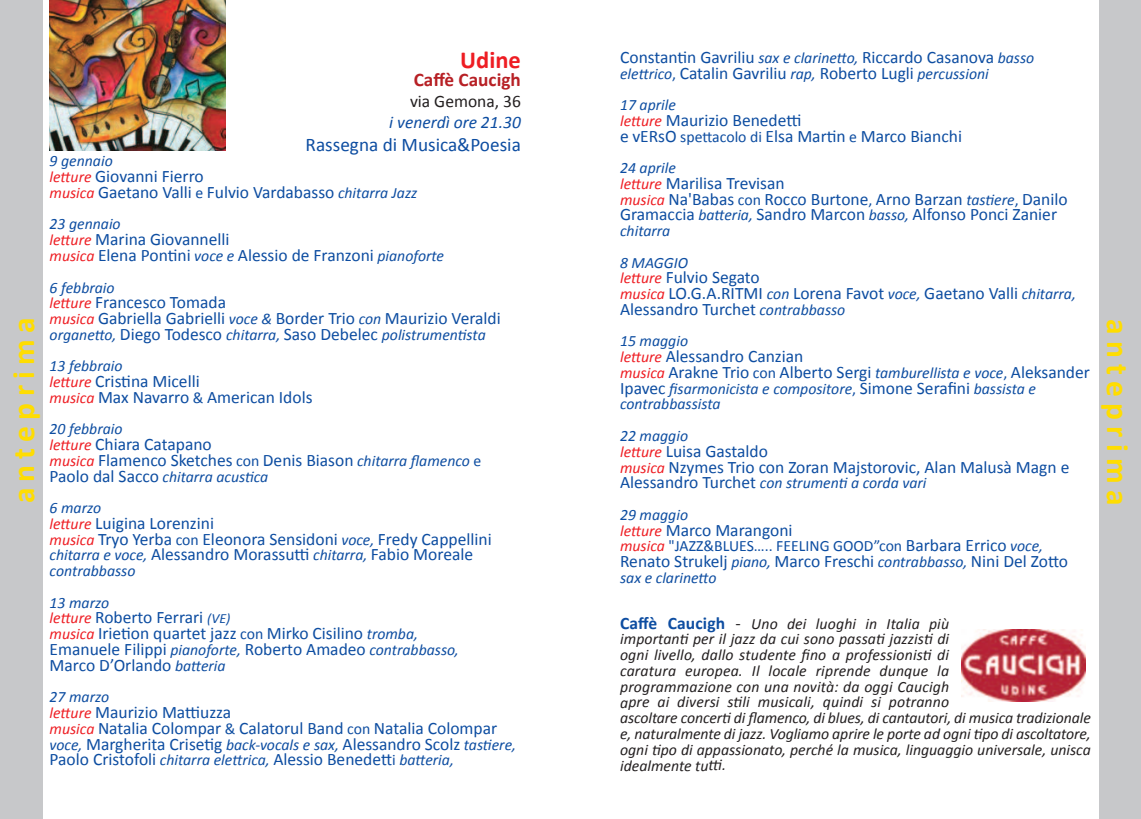
<style>
.page{position:relative;width:1141px;height:819px;background:#fff}
.page>*{position:absolute;margin:0;border:0;box-sizing:border-box;transform-origin:0 0}
.t1{font:700 31.5px "Calibri";letter-spacing:.2em;color:#ffdd01}
.t2{font:700 24.5px "Calibri";color:#ee1d23}
.t3{font:19.25px "Calibri";color:#0d4da1}
.t4{font:700 19.25px "Calibri";color:#b72025}
.t5{font:17.5px/15.8px "Calibri";color:#0d4da1}
.t6{font:italic 17.5px "Calibri";color:#0d4da1}
.t7{font:17.5px "Calibri";color:#231f20}
.t8{font:italic 15.75px/15.8px "Calibri";color:#231f20}
.t9{font:italic 15.75px/31.5px "Calibri";color:#0d4da1}
.t10{font:15.75px "Calibri";color:#0d4da1}
.s1{font-style:italic;font-size:15.75px}
.s2{font-size:15.75px}
.s3{font-style:italic;font-size:15.75px;color:#ee1d23}
.s4{font-style:normal;font-size:17.5px}
.s5{font-style:normal}
.s6{font-style:italic;color:#ee1d23}
.s7{font-size:17.5px}
.s8{font-style:italic}
.s9{font-weight:700;font-style:normal;font-size:17.5px;color:#0d4da1}
.s10{font-style:italic;font-size:14px}
</style>
<div class="page">
<img style="left:50px;top:0;width:175px;height:150px">
<div style="left:0;top:0;width:42px;height:819px;background:#c7c8ca"></div>
<div style="left:1099px;top:0;width:42px;height:819px;background:#c7c8ca"></div>
<img style="left:961px;top:629px;width:125px;height:72px">
<p class="t5" style="left:620px;top:50px;width:416px">Constantin Gavriliu <span class="s1">sax e clarinetto,</span> Riccardo Casanova <span class="s1">basso elettrico</span><span class="s2">,</span> Catalin Gavriliu <span class="s1">rap,</span> Roberto Lugli <span class="s1">percussioni</span></p>
<p class="t9" style="left:620px;top:90px;width:57px">17 aprile</p>
<p class="t5" style="left:620px;top:113px;width:343px"><span class="s3">letture</span> Maurizio Benedetti<br>e vERsO <span class="s2">spettacolo di</span> Elsa Martin <span class="s2">e</span> Marco Bianchi</p>
<p class="t9" style="left:620px;top:153px;width:57px">24 aprile</p>
<p class="t5" style="left:620px;top:176px;width:449px"><span class="s3">letture</span> Marilisa Trevisan<br><span class="s3">musica</span> Na'Babas <span class="s2">con</span> Rocco Burtone<span class="s2">,</span> Arno Barzan <span class="s1">tastiere</span><span class="s2">,</span> Danilo<br>Gramaccia <span class="s1">batteria,</span> Sandro Marcon <span class="s1">basso,</span> Alfonso Ponci Zanier</p>
<p class="t9" style="left:620px;top:216px;width:69px">chitarra<br>8 MAGGIO</p>
<p class="t5" style="left:620px;top:271px;width:457px"><span class="s3">letture</span> Fulvio Segato<br><span class="s3">musica</span> LO.G.A.RITMI <span class="s1">con</span> Lorena Favot <span class="s1">voce,</span> Gaetano Valli <span class="s1">chitarra,<br></span>Alessandro Turchet <span class="s1">contrabbasso</span></p>
<p class="t9" style="left:620px;top:327px;width:69px">15 maggio</p>
<p class="t5" style="left:620px;top:350px;width:471px"><span class="s3">letture</span> Alessandro Canzian<br><span class="s3">musica</span> Arakne Trio <span class="s2">con</span> Alberto Sergi <span class="s1">tamburellista e voce</span><span class="s2">,</span> Aleksander</p>
<p class="t9" style="left:620px;top:382px;width:417px;line-height:15.8px"><span class="s4">Ipavec</span> fisarmonicista e compositore<span class="s5">,</span> <span class="s4">Simone Serafini</span> bassista e contrabbassista</p>
<p class="t9" style="left:620px;top:421px;width:69px">22 maggio</p>
<p class="t5" style="left:620px;top:444px;width:451px"><span class="s3">letture</span> Luisa Gastaldo<br><span class="s3">musica</span> Nzymes Trio con Zoran Majstorovic, Alan Malusà Magn e</p>
<p class="t9" style="left:620px;top:468px;width:308px"><span class="s4">Alessandro Turchet</span> con strumenti a corda vari<br>29 maggio</p>
<p class="t5" style="left:620px;top:523px;width:174px"><span class="s3">letture</span> Marco Marangoni</p>
<p class="t10" style="left:620px;top:539px;width:425px"><span class="s6">musica</span> "JAZZ&amp;BLUES….. FEELING GOOD”con <span class="s7">Barbara Errico</span> <span class="s8">voce,</span></p>
<p class="t5" style="left:620px;top:554px;width:450px">Renato Strukelj <span class="s1">piano,</span> Marco Freschi <span class="s1">contrabbasso,</span> Nini Del Zotto</p>
<p class="t9" style="left:620px;top:563px;width:98px">sax e clarinetto</p>
<p class="t8" style="left:620px;top:616px;width:472px"><span class="s9">Caffè Caucigh</span> <span class="s4">-</span> Uno dei luoghi in Italia più<br>importanti per il jazz da cui sono passati jazzisti di<br>ogni livello, dallo studente fino a professionisti di<br>caratura europea. Il locale riprende dunque la<br>programmazione con una novità: da oggi Caucigh<br>apre ai diversi stili musicali, quindi si potranno<br>ascoltare concerti di flamenco, di blues, di cantautori, di musica tradizionale e, naturalmente di jazz. Vogliamo aprire le porte ad ogni tipo di ascoltatore, ogni tipo di appassionato, perché la musica, linguaggio universale, unisca idealmente tutti.</p>
<h2 class="t2" style="left:460px;top:50px;width:62px">Udine</h2>
<p class="t4" style="left:414px;top:71px;width:109px">Caffè Caucigh</p>
<p class="t7" style="left:410px;top:94px;width:112px">via Gemona, 36</p>
<p class="t6" style="left:389px;top:115px;width:133px">i venerdì ore 21.30</p>
<p class="t3" style="left:306px;top:136px;width:217px">Rassegna di Musica&amp;Poesia</p>
<p class="t9" style="left:50px;top:147px;width:65px">9 gennaio</p>
<p class="t5" style="left:50px;top:170px;width:369px"><span class="s3">letture</span> Giovanni Fierro<br><span class="s3">musica</span> Gaetano Valli <span class="s2">e</span> Fulvio Vardabasso <span class="s1">chitarra Jazz</span></p>
<p class="t9" style="left:50px;top:210px;width:73px">23 gennaio</p>
<p class="t5" style="left:50px;top:233px;width:396px"><span class="s3">letture</span> Marina Giovannelli<br><span class="s3">musica</span> Elena Pontini <span class="s1">voce e</span> Alessio de Franzoni <span class="s1">pianoforte</span></p>
<p class="t9" style="left:50px;top:273px;width:67px">6 febbraio</p>
<p class="t5" style="left:50px;top:296px;width:453px"><span class="s3">letture</span> Francesco Tomada<br><span class="s3">musica</span> Gabriella Gabrielli <span class="s1">voce &amp;</span> Border Trio <span class="s1">con</span> Maurizio Veraldi</p>
<p class="t9" style="left:50px;top:320px;width:438px">organetto, <span class="s4">Diego Todesco</span> chitarra, <span class="s4">Saso Debelec</span> polistrumentista<br>13 febbraio</p>
<p class="t5" style="left:50px;top:375px;width:264px"><span class="s3">letture</span> Cristina Micelli<br><span class="s3">musica</span> Max Navarro <span class="s2">&amp;</span> American Idols</p>
<p class="t9" style="left:50px;top:414px;width:74px">20 febbraio</p>
<p class="t5" style="left:50px;top:438px;width:433px"><span class="s3">letture</span> Chiara Catapano<br><span class="s3">musica</span> Flamenco Sketches <span class="s2">con</span> Denis Biason <span class="s1">chitarra flamenco</span> <span class="s2">e</span></p>
<p class="t9" style="left:50px;top:462px;width:220px"><span class="s4">Paolo dal Sacco</span> chitarra acustica<br>6 marzo</p>
<p class="t5" style="left:50px;top:516px;width:444px"><span class="s3">letture</span> Luigina Lorenzini<br><span class="s3">musica</span> Tryo Yerba <span class="s2">con</span> Eleonora Sensidoni <span class="s1">voce,</span> Fredy Cappellini <span class="s1">chitarra e voce,</span> Alessandro Morassutti <span class="s1">chitarra,</span> Fabio Moreale</p>
<p class="t9" style="left:50px;top:556px;width:87px">contrabbasso<br>13 marzo</p>
<p class="t5" style="left:50px;top:611px;width:411px"><span class="s3">letture</span> Roberto Ferrari <span class="s10">(VE)<br></span><span class="s3">musica</span> Irietion quartet jazz <span class="s2">con</span> Mirko Cisilino <span class="s1">tromba, </span>Emanuele Filippi <span class="s1">pianoforte,</span> Roberto Amadeo <span class="s1">contrabbasso, </span>Marco D’Orlando <span class="s1">batteria</span></p>
<p class="t9" style="left:50px;top:682px;width:61px">27 marzo</p>
<p class="t5" style="left:50px;top:705px;width:468px"><span class="s3">letture</span> Maurizio Mattiuzza<br><span class="s3">musica</span> Natalia Colompar <span class="s2">&amp;</span> Calatorul Band <span class="s2">con</span> Natalia Colompar <span class="s1">voce,</span> Margherita Crisetig <span class="s1">back-vocals e sax,</span> Alessandro Scolz <span class="s1">tastiere, </span>Paolo Cristofoli <span class="s1">chitarra elettrica,</span> Alessio Benedett<span class="s2">i</span> <span class="s1">batteria,</span></p>
<h1 class="t1" style="left:10px;top:503px;width:187px;rotate:-90deg">anteprima</h1>
<h1 class="t1" style="left:1131px;top:319px;width:187px;rotate:90deg">anteprima</h1>
</div>
